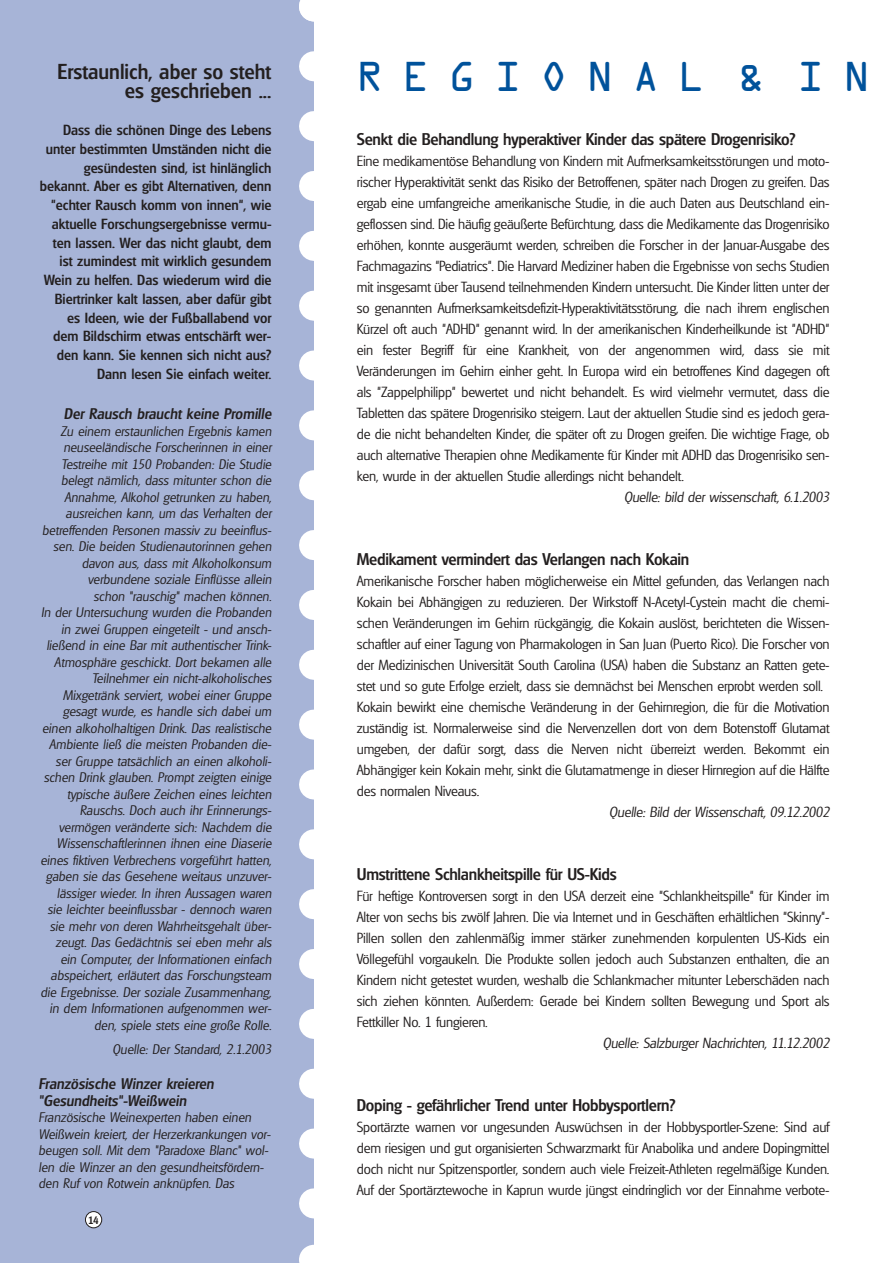
<style>
.page{position:relative;width:893px;height:1263px;background:#fff}
.page>*{position:absolute;margin:0;border:0;box-sizing:border-box;transform-origin:0 0}
.t1{font:37.5px "OCRA";letter-spacing:.505em;color:#00529b}
.t2{font:500 21px/18.8px "Glasgow";color:#231f1f;text-align:right}
.t3{font:500 16.5px "Glasgow";letter-spacing:-.015em;color:#231f1f}
.t4{font:500 15px/16.5px "Iglasgow";color:#231f1f}
.t5{font:300 14.25px/21px "Glasgow";letter-spacing:-.015em;color:#231f1f;text-align:justify}
.t6{font:500 14.25px/18.8px "Glasgow";color:#231f1f;text-align:right}
.t7{font:300 14.25px "Iglasgow";letter-spacing:-.015em;color:#231f1f}
.t8{font:300 13.5px/16.5px "Iglasgow";color:#231f1f;text-align:right}
.t9{font:500 10.5px "Glasgow";color:#231f1f}
</style>
<div class="page">
<div style="left:0;top:0;width:314px;height:1263px;background:#a7b4d7"></div>
<div style="left:85px;top:1212px;width:17px;height:16px;background:#fff;border-radius:50%"></div>
<div style="left:85px;top:1211px;width:17px;height:17px;border:1px solid #231f1f;border-radius:50%"></div>
<svg style="left:299px;top:0;width:15px;height:1219px"></svg>
<svg style="left:299px;top:1245px;width:15px;height:18px"></svg>
<h2 class="t2" style="left:58px;top:64px;width:215px">Erstaunlich, aber so steht es geschrieben ...</h2>
<p class="t6" style="left:40px;top:122px;width:233px">Dass die schönen Dinge des Lebens unter bestimmten Umständen nicht die gesündesten sind, ist hinlänglich bekannt. Aber es gibt Alternativen, denn "echter Rausch komm von innen", wie aktuelle Forschungsergebnisse vermu&shy;ten lassen. Wer das nicht glaubt, dem ist zumindest mit wirklich gesundem Wein zu helfen. Das wiederum wird die Biertrinker kalt lassen, aber dafür gibt es Ideen, wie der Fußballabend vor dem Bildschirm etwas entschärft wer&shy;den kann. Sie kennen sich nicht aus?<br>Dann lesen Sie einfach weiter.</p>
<p class="t4" style="left:64px;top:407px;width:209px">Der Rausch braucht keine Promille</p>
<p class="t8" style="left:40px;top:424px;width:233px">Zu einem erstaunlichen Ergebnis kamen neuseeländische Forscherinnen in einer Testreihe mit 150 Probanden: Die Studie belegt nämlich, dass mitunter schon die Annahme, Alkohol getrunken zu haben, ausreichen kann, um das Verhalten der betreffenden Personen massiv zu beeinflus&shy;sen. Die beiden Studienautorinnen gehen davon aus, dass mit Alkoholkonsum verbundene soziale Einflüsse allein<br>schon "rauschig" machen können.<br>In der Untersuchung wurden die Probanden in zwei Gruppen eingeteilt - und ansch&shy;ließend in eine Bar mit authentischer Trink-Atmosphäre geschickt. Dort bekamen alle Teilnehmer ein nicht-alkoholisches Mixgetränk serviert, wobei einer Gruppe gesagt wurde, es handle sich dabei um einen alkoholhaltigen Drink. Das realistische Ambiente ließ die meisten Probanden die&shy;ser Gruppe tatsächlich an einen alkoholi&shy;schen Drink glauben. Prompt zeigten einige typische äußere Zeichen eines leichten Rauschs. Doch auch ihr Erinnerungs&shy;vermögen veränderte sich: Nachdem die Wissenschaftlerinnen ihnen eine Diaserie eines fiktiven Verbrechens vorgeführt hatten, gaben sie das Gesehene weitaus unzuver&shy;lässiger wieder. In ihren Aussagen waren sie leichter beeinflussbar - dennoch waren sie mehr von deren Wahrheitsgehalt über&shy;zeugt. Das Gedächtnis sei eben mehr als ein Computer, der Informationen einfach abspeichert, erläutert das Forschungsteam die Ergebnisse. Der soziale Zusammenhang, in dem Informationen aufgenommen wer&shy;den, spiele stets eine große Rolle.</p>
<p class="t8" style="left:112px;top:1042px;width:160px">Quelle: Der Standard, 2.1.2003</p>
<p class="t4" style="left:39px;top:1077px;width:177px">Französische Winzer kreieren "Gesundheits"-Weißwein</p>
<p class="t8" style="left:39px;top:1110px;width:234px;text-align:left">Französische Weinexperten haben einen Weißwein kreiert, der Herzerkrankungen vor&shy;beugen soll. Mit dem "Paradoxe Blanc" wol&shy;len die Winzer an den gesundheitsfördern&shy;den Ruf von Rotwein anknüpfen. Das</p>
<p class="t9" style="left:88px;top:1216px;width:12px">14</p>
<h1 class="t1" style="left:356px;top:64px;width:515px">REGIONAL &amp; IN</h1>
<p class="t3" style="left:357px;top:133px;width:440px">Senkt die Behandlung hyperaktiver Kinder das spätere Drogenrisiko?</p>
<p class="t5" style="left:357px;top:152px;width:474px">Eine medikamentöse Behandlung von Kindern mit Aufmerksamkeitsstörungen und moto&shy;rischer Hyperaktivität senkt das Risiko der Betroffenen, später nach Drogen zu greifen. Das ergab eine umfangreiche amerikanische Studie, in die auch Daten aus Deutschland ein&shy;geflossen sind. Die häufig geäußerte Befürchtung, dass die Medikamente das Drogenrisiko erhöhen, konnte ausgeräumt werden, schreiben die Forscher in der Januar-Ausgabe des Fachmagazins "Pediatrics". Die Harvard Mediziner haben die Ergebnisse von sechs Studien mit insgesamt über Tausend teilnehmenden Kindern untersucht. Die Kinder litten unter der so genannten Aufmerksamkeitsdefizit-Hyperaktivitätsstörung, die nach ihrem englischen Kürzel oft auch "ADHD" genannt wird. In der amerikanischen Kinderheilkunde ist "ADHD" ein fester Begriff für eine Krankheit, von der angenommen wird, dass sie mit Veränderungen im Gehirn einher geht. In Europa wird ein betroffenes Kind dagegen oft als "Zappelphilipp" bewertet und nicht behandelt. Es wird vielmehr vermutet, dass die Tabletten das spätere Drogenrisiko steigern. Laut der aktuellen Studie sind es jedoch gera&shy;de die nicht behandelten Kinder, die später oft zu Drogen greifen. Die wichtige Frage, ob auch alternative Therapien ohne Medikamente für Kinder mit ADHD das Drogenrisiko sen&shy;ken, wurde in der aktuellen Studie allerdings nicht behandelt.</p>
<p class="t7" style="left:624px;top:491px;width:207px">Quelle: bild der wissenschaft, 6.1.2003</p>
<p class="t3" style="left:357px;top:553px;width:334px">Medikament vermindert das Verlangen nach Kokain</p>
<p class="t5" style="left:357px;top:572px;width:474px;text-align:left">Amerikanische Forscher haben möglicherweise ein Mittel gefunden, das Verlangen nach Kokain bei Abhängigen zu reduzieren. Der Wirkstoff N-Acetyl-Cystein macht die chemi&shy;schen Veränderungen im Gehirn rückgängig, die Kokain auslöst, berichteten die Wissen&shy;schaftler auf einer Tagung von Pharmakologen in San Juan (Puerto Rico). Die Forscher von der Medizinischen Universität South Carolina (USA) haben die Substanz an Ratten gete&shy;stet und so gute Erfolge erzielt, dass sie demnächst bei Menschen erprobt werden soll.<br>Kokain bewirkt eine chemische Veränderung in der Gehirnregion, die für die Motivation zuständig ist. Normalerweise sind die Nervenzellen dort von dem Botenstoff Glutamat umgeben, der dafür sorgt, dass die Nerven nicht überreizt werden. Bekommt ein Abhängiger kein Kokain mehr, sinkt die Glutamatmenge in dieser Hirnregion auf die Hälfte des normalen Niveaus.</p>
<p class="t7" style="left:609px;top:806px;width:222px">Quelle: Bild der Wissenschaft, 09.12.2002</p>
<p class="t3" style="left:357px;top:868px;width:261px">Umstrittene Schlankheitspille für US-Kids</p>
<p class="t5" style="left:357px;top:887px;width:474px">Für heftige Kontroversen sorgt in den USA derzeit eine "Schlankheitspille" für Kinder im Alter von sechs bis zwölf Jahren. Die via Internet und in Geschäften erhältlichen "Skinny"- Pillen sollen den zahlenmäßig immer stärker zunehmenden korpulenten US-Kids ein Völlegefühl vorgaukeln. Die Produkte sollen jedoch auch Substanzen enthalten, die an Kindern nicht getestet wurden, weshalb die Schlankmacher mitunter Leberschäden nach sich ziehen könnten. Außerdem: Gerade bei Kindern sollten Bewegung und Sport als Fettkiller No. 1 fungieren.</p>
<p class="t7" style="left:602px;top:1037px;width:228px">Quelle: Salzburger Nachrichten, 11.12.2002</p>
<p class="t3" style="left:357px;top:1099px;width:320px">Doping - gefährlicher Trend unter Hobbysportlern?</p>
<p class="t5" style="left:357px;top:1118px;width:474px">Sportärzte warnen vor ungesunden Auswüchsen in der Hobbysportler-Szene: Sind auf dem riesigen und gut organisierten Schwarzmarkt für Anabolika und andere Dopingmittel doch nicht nur Spitzensportler, sondern auch viele Freizeit-Athleten regelmäßige Kunden.<br>Auf der Sportärztewoche in Kaprun wurde jüngst eindringlich vor der Einnahme verbote-</p>
</div>
